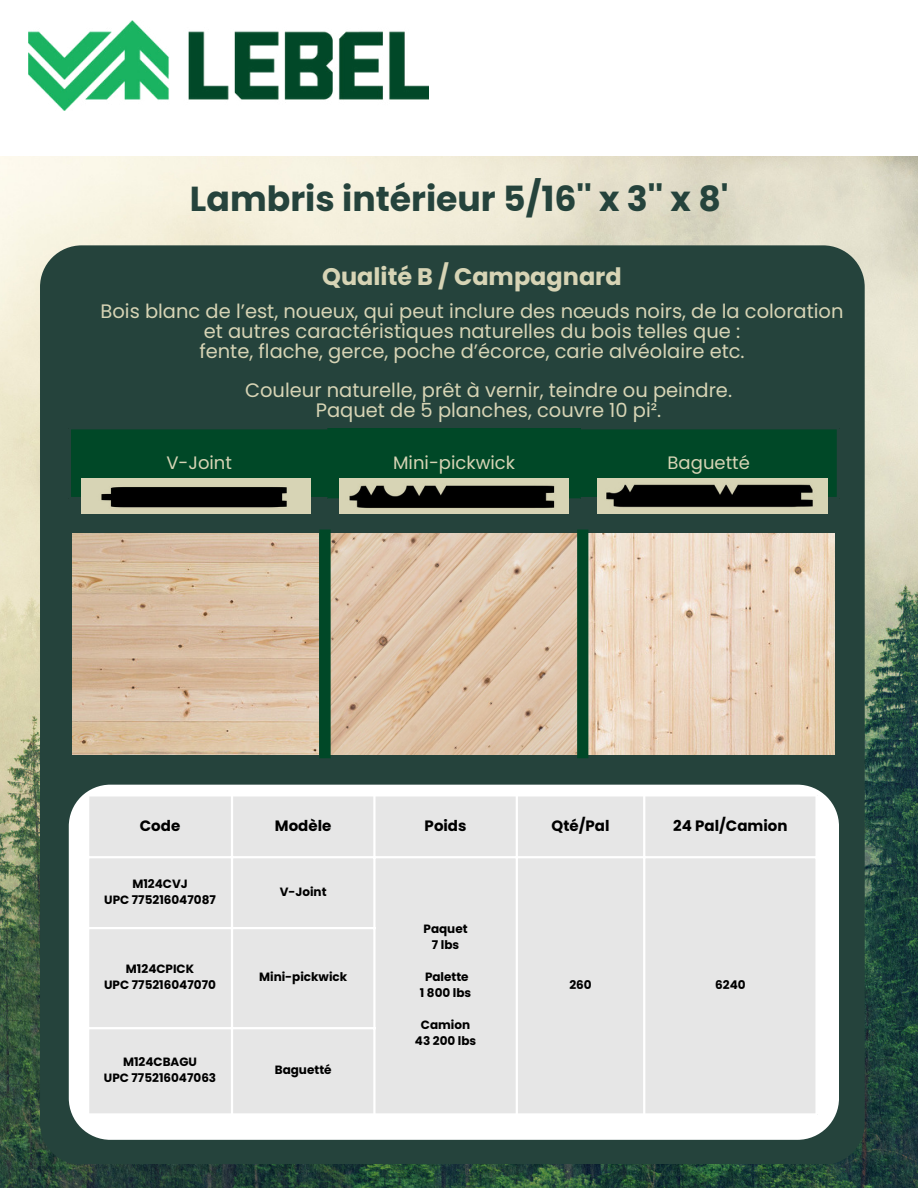
<style>
.page{position:relative;width:918px;height:1188px;background:#fff}
.page>*{position:absolute;margin:0;border:0;box-sizing:border-box;transform-origin:0 0}
.t1{font:700 34.65px "Poppins";color:#25433c}
.t2{font:700 24px "Poppins";color:#d7d4b5}
.t3{font:19.5px/20px "Poppins";color:#d7d4b5;text-align:center}
.t4{font:18px "Poppins";color:#d7d4b5}
.t5{font:700 15px "Poppins";color:#000}
.t6{font:700 12px/16px "Poppins";color:#000;text-align:center}
</style>
<div class="page">
<img style="left:0;top:156px;width:918px;height:1032px">
<div style="left:40px;top:245px;width:825px;height:918px;background:#25433c"></div>
<svg style="left:69px;top:785px;width:770px;height:355px"></svg>
<img style="left:28px;top:21px;width:401px;height:90px">
<div style="left:89px;top:796px;width:726px;height:317px;background:#e6e6e6"></div>
<hr style="left:87px;top:796px;width:2px;height:317px;background:#fff">
<hr style="left:231px;top:796px;width:2px;height:317px;background:#fff">
<hr style="left:373px;top:796px;width:3px;height:317px;background:#fff">
<hr style="left:516px;top:796px;width:2px;height:317px;background:#fff">
<hr style="left:643px;top:796px;width:2px;height:317px;background:#fff">
<hr style="left:815px;top:796px;width:3px;height:317px;background:#fff">
<hr style="left:87px;top:794px;width:731px;height:2px;background:#fff">
<hr style="left:87px;top:856px;width:731px;height:2px;background:#fff">
<hr style="left:87px;top:927px;width:289px;height:2px;background:#fff">
<hr style="left:87px;top:1027px;width:289px;height:2px;background:#fff">
<hr style="left:87px;top:1113px;width:731px;height:3px;background:#fff">
<img style="left:331px;top:534px;width:246px;height:220px">
<img style="left:588px;top:534px;width:247px;height:220px">
<img style="left:72px;top:534px;width:247px;height:220px">
<div style="left:319px;top:530px;width:12px;height:228px;background:#004827"></div>
<div style="left:577px;top:530px;width:11px;height:228px;background:#004827"></div>
<div style="left:71px;top:428px;width:766px;height:70px;background:#004827"></div>
<hr style="left:69px;top:429px;width:2px;height:68px;background:#25433c">
<hr style="left:837px;top:429px;width:2px;height:68px;background:#25433c">
<hr style="left:69px;top:427px;width:258px;height:2px;background:#25433c">
<hr style="left:581px;top:427px;width:258px;height:2px;background:#25433c">
<hr style="left:69px;top:497px;width:258px;height:2px;background:#25433c">
<hr style="left:581px;top:497px;width:258px;height:2px;background:#25433c">
<img style="left:598px;top:479px;width:229px;height:35px">
<img style="left:339px;top:479px;width:230px;height:35px">
<img style="left:81px;top:479px;width:230px;height:35px">
<h1 class="t1" style="left:190px;top:179px;width:540px">Lambris intérieur 5/16'' x 3'' x 8'</h1>
<p class="t2" style="left:322px;top:263px;width:301px">Qualité B / Campagnard</p>
<p class="t3" style="left:101px;top:302px;width:745px">Bois blanc de l’est, noueux, qui peut inclure des nœuds noirs, de la coloration et autres caractéristiques naturelles du bois telles que :<br>fente, flache, gerce, poche d’écorce, carie alvéolaire etc.</p>
<p class="t3" style="left:245px;top:381px;width:489px">Couleur naturelle, prêt à vernir, teindre ou peindre.<br>Paquet de 5 planches, couvre 10 pi².</p>
<p class="t4" style="left:166px;top:452px;width:67px">V-Joint</p>
<p class="t4" style="left:393px;top:452px;width:123px">Mini-pickwick</p>
<p class="t4" style="left:668px;top:452px;width:84px">Baguetté</p>
<p class="t5" style="left:140px;top:817px;width:42px">Code</p>
<p class="t5" style="left:275px;top:817px;width:58px">Modèle</p>
<p class="t5" style="left:425px;top:817px;width:43px">Poids</p>
<p class="t5" style="left:552px;top:817px;width:59px">Qté/Pal</p>
<p class="t5" style="left:673px;top:817px;width:116px">24 Pal/Camion</p>
<p class="t6" style="left:104px;top:876px;width:113px">M124CVJ<br>UPC 775216047087</p>
<p class="t6" style="left:280px;top:884px;width:48px">V-Joint</p>
<p class="t6" style="left:104px;top:961px;width:113px">M124CPICK<br>UPC 775216047070</p>
<p class="t6" style="left:259px;top:969px;width:90px">Mini-pickwick</p>
<p class="t6" style="left:104px;top:1054px;width:114px">M124CBAGU<br>UPC 775216047063</p>
<p class="t6" style="left:275px;top:1062px;width:58px">Baguetté</p>
<p class="t6" style="left:424px;top:921px;width:46px">Paquet<br>7 lbs</p>
<p class="t6" style="left:420px;top:969px;width:53px">Palette<br>1 800 lbs</p>
<p class="t6" style="left:415px;top:1017px;width:63px">Camion<br>43 200 lbs</p>
<p class="t6" style="left:569px;top:977px;width:24px">260</p>
<p class="t6" style="left:715px;top:977px;width:32px">6240</p>
</div>
